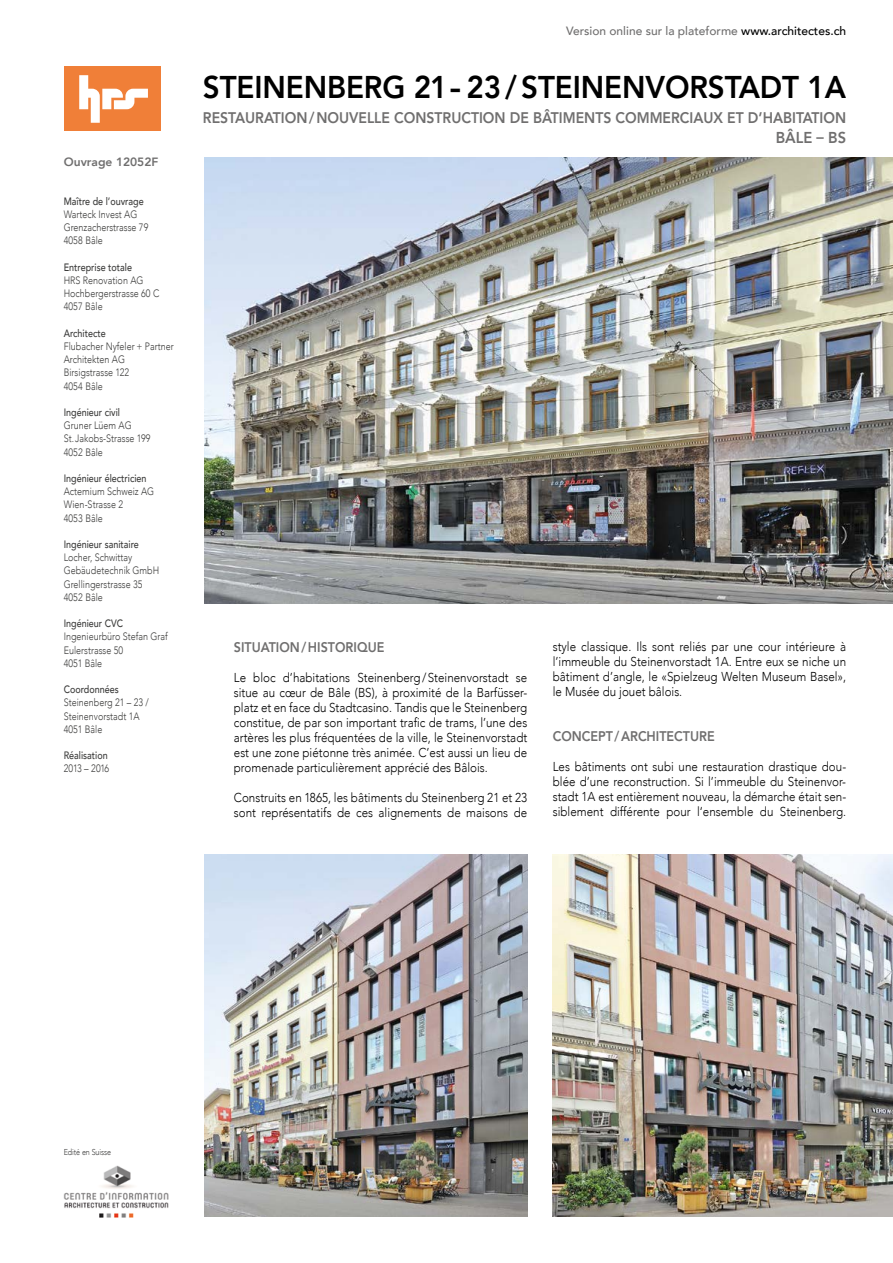
<style>
.page{position:relative;width:893px;height:1263px;background:#fff}
.page>*{position:absolute;margin:0;border:0;box-sizing:border-box;transform-origin:0 0}
.t1{font:800 31.35px "Avenir";letter-spacing:-.005em;color:#000;scale:.94 1}
.t2{font:800 15.75px "Avenir";color:#706f6f;scale:.93 1}
.t3{font:800 15.3px "Avenir";color:#706f6f;scale:.91 1}
.t4{font:800 13.95px "Avenir";color:#706f6f;scale:.9 1}
.t5{font:300 12.9px/15px "Avenir";color:#000;text-align:justify;scale:.9 1}
.t6{font:500 12px "Avenir";color:#706f6f}
.t7{font:800 12px "Avenir";color:#706f6f}
.t8{font:300 10.65px/13.2px "Avenir";color:#3c3c3b;scale:.84 1}
.t9{font:500 10.65px "Avenir";color:#3c3c3b;scale:.84 1}
.t10{font:300 10.65px "Avenir";letter-spacing:-.02em;color:#3c3c3b;scale:.84 1}
.t11{font:300 8.55px "Avenir";letter-spacing:-.01em;color:#3c3c3b;scale:.84 1}
.s1{color:#000}
</style>
<div class="page">
<img style="left:204px;top:157px;width:689px;height:447px">
<img style="left:63px;top:1165px;width:106px;height:53px">
<img style="left:553px;top:855px;width:340px;height:361px">
<img style="left:204px;top:855px;width:323px;height:361px">
<div style="left:64px;top:67px;width:97px;height:64px;background:#f07f38"></div>
<svg style="left:79px;top:75px;width:69px;height:48px"></svg>
<p class="t7" style="left:64px;top:153px;width:96px">Ouvrage 12052F</p>
<p class="t9" style="left:64px;top:192px;width:97px">Maître de l’ouvrage</p>
<p class="t8" style="left:64px;top:208px;width:102px">Warteck Invest AG<br>Grenzacherstrasse 79<br>4058 Bâle</p>
<p class="t9" style="left:64px;top:258px;width:83px">Entreprise totale</p>
<p class="t8" style="left:64px;top:274px;width:115px">HRS Renovation AG<br>Hochbergerstrasse 60 C<br>4057 Bâle</p>
<p class="t9" style="left:64px;top:324px;width:52px">Architecte</p>
<p class="t8" style="left:64px;top:340px;width:132px">Flubacher Nyfeler + Partner<br>Architekten AG<br>Birsigstrasse 122<br>4054 Bâle</p>
<p class="t9" style="left:64px;top:403px;width:69px">Ingénieur civil</p>
<p class="t8" style="left:64px;top:419px;width:105px">Gruner Lüem AG<br>St. Jakobs-Strasse 199<br>4052 Bâle</p>
<p class="t9" style="left:64px;top:469px;width:100px">Ingénieur électricien</p>
<p class="t8" style="left:64px;top:485px;width:109px">Actemium Schweiz AG<br>Wien-Strasse 2<br>4053 Bâle</p>
<p class="t9" style="left:64px;top:535px;width:91px">Ingénieur sanitaire</p>
<p class="t8" style="left:64px;top:551px;width:115px">Locher, Schwittay<br>Gebäudetechnik GmbH<br>Grellingerstrasse 35<br>4052 Bâle</p>
<p class="t9" style="left:64px;top:614px;width:72px">Ingénieur CVC</p>
<p class="t8" style="left:64px;top:630px;width:125px">Ingenieurbüro Stefan Graf<br>Eulerstrasse 50<br>4051 Bâle</p>
<p class="t9" style="left:64px;top:680px;width:67px">Coordonnées</p>
<p class="t8" style="left:64px;top:696px;width:103px">Steinenberg 21 – 23 /<br>Steinenvorstadt 1A<br>4051 Bâle</p>
<p class="t9" style="left:64px;top:746px;width:54px">Réalisation</p>
<p class="t10" style="left:64px;top:762px;width:56px">2013 – 2016</p>
<p class="t6" style="left:566px;top:20px;width:282px">Version online sur la plateforme <span class="s1">www.architectes.ch</span></p>
<h1 class="t1" style="left:203px;top:63px;width:686px">STEINENBERG 21- 23/ STEINENVORSTADT 1A</h1>
<p class="t3" style="left:203px;top:106px;width:708px">RESTAURATION/NOUVELLE CONSTRUCTION DE BÂTIMENTS COMMERCIAUX ET D’HABITATION</p>
<p class="t2" style="left:776px;top:125px;width:77px">BÂLE – BS</p>
<p class="t4" style="left:234px;top:636px;width:169px">SITUATION/HISTORIQUE</p>
<p class="t5" style="left:234px;top:670px;width:328px">Le bloc d’habitations Steinenberg/Steinenvorstadt se situe au cœur de Bâle (BS), à proximité de la Barfüsser&shy;platz et en face du Stadtcasino. Tandis que le Steinenberg constitue, de par son important trafic de trams, l’une des artères les plus fréquentées de la ville, le Steinenvorstadt est une zone piétonne très animée. C’est aussi un lieu de promenade particulièrement apprécié des Bâlois.</p>
<p class="t5" style="left:234px;top:790px;width:327px">Construits en 1865, les bâtiments du Steinenberg 21 et 23 sont représentatifs de ces alignements de maisons de</p>
<p class="t5" style="left:553px;top:639px;width:328px">style classique. Ils sont reliés par une cour intérieure à l’immeuble du Steinenvorstadt 1A. Entre eux se niche un bâtiment d’angle, le «Spielzeug Welten Museum Basel», le Musée du jouet bâlois.</p>
<p class="t4" style="left:553px;top:725px;width:181px">CONCEPT/ARCHITECTURE</p>
<p class="t5" style="left:553px;top:759px;width:327px">Les bâtiments ont subi une restauration drastique dou&shy;blée d’une reconstruction. Si l’immeuble du Steinenvor&shy;stadt 1A est entièrement nouveau, la démarche était sen&shy;siblement différente pour l‘ensemble du Steinenberg.</p>
<p class="t11" style="left:64px;top:1147px;width:58px">Edité en Suisse</p>
</div>
